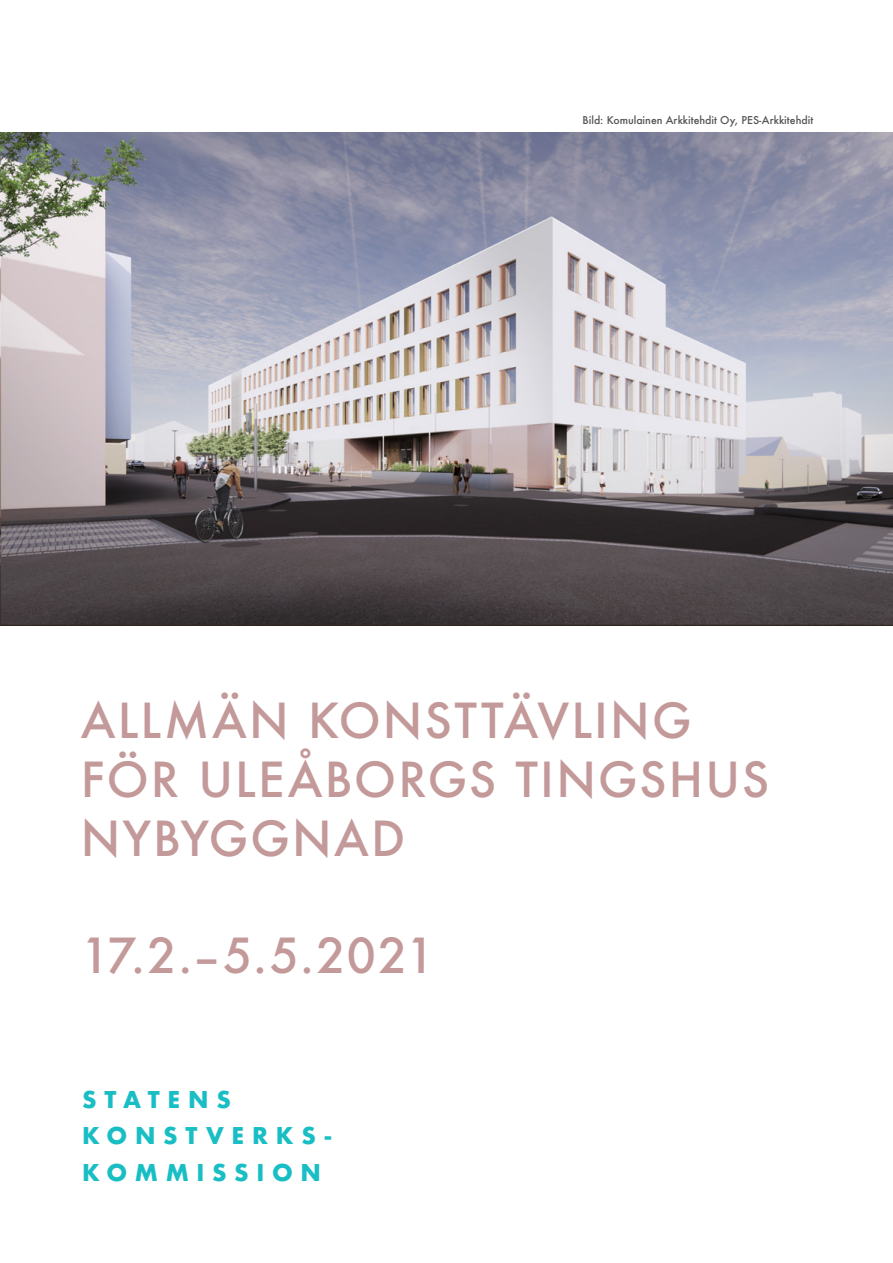
<style>
.page{position:relative;width:893px;height:1263px;background:#fff}
.page>*{position:absolute;margin:0;border:0;box-sizing:border-box;transform-origin:0 0}
.t1{font:500 46.95px/58.8px "Futura";letter-spacing:.045em;color:#c39999}
.t2{font:700 22.5px/36.8px "Futura";letter-spacing:.34em;color:#19bec5}
.t3{font:500 10.5px "Futura";color:#545456}
</style>
<div class="page">
<img style="left:0;top:133px;width:893px;height:493px">
<p class="t3" style="left:583px;top:113px;width:232px">Bild: Komulainen Arkkitehdit Oy, PES-Arkkitehdit</p>
<p class="t1" style="left:81px;top:691px;width:690px">ALLMÄN KONSTTÄVLING<br>FÖR ULEÅBORGS TINGSHUS<br>NYBYGGNAD</p>
<p class="t1" style="left:81px;top:926px;width:355px">17.2.–5.5.2021</p>
<p class="t2" style="left:82px;top:1081px;width:251px">STATENS<br>KONSTVERKS-<br>KOMMISSION</p>
</div>
